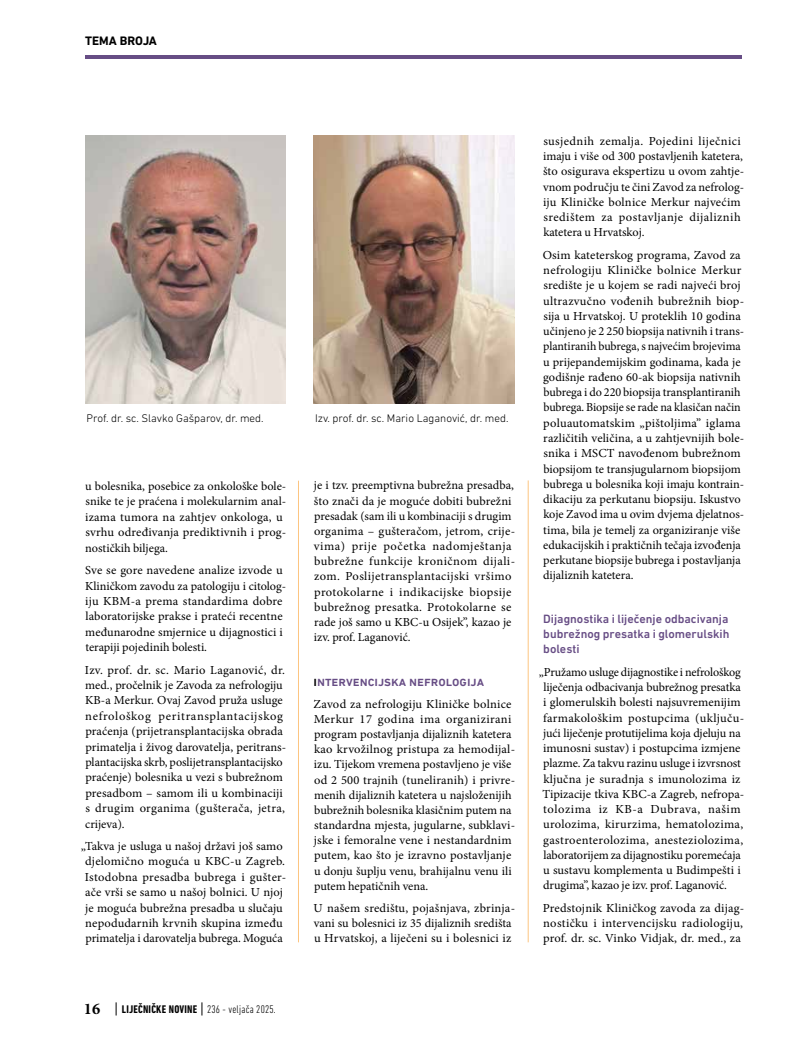
<style>
.page{position:relative;width:798px;height:1046px;background:#fff}
.page>*{position:absolute;margin:0;border:0;box-sizing:border-box;transform-origin:0 0}
.t1{font:700 16.25px "Minion Pro";color:#000}
.t2{font:500 13.75px "DIN Next LT Pro";color:#674d85}
.t3{font:700 12.5px "DIN Next LT Pro";color:#000}
.t4{font:12.25px/15.2px "Minion Pro";letter-spacing:.005em;color:#000}
.t5{font:500 12.25px/15px "DIN Next LT Pro";color:#674d85;text-align:justify}
.t6{font:300 11.25px "DIN Next LT Pro";color:#000}
.t7{font:700 condensed 11.25px "DIN Next LT Pro";letter-spacing:.02em;color:#000}
.s1{font-weight:300}
.s2{color:#000}
</style>
<div class="page">
<svg style="left:201px;top:1002px;width:1px;height:13px"></svg>
<svg style="left:116px;top:1002px;width:1px;height:13px"></svg>
<hr style="left:85px;top:55px;width:656px;height:3px;background:#674d85">
<hr style="left:298px;top:480px;width:1px;height:462px;background:#fdc581">
<hr style="left:527px;top:480px;width:1px;height:462px;background:#fdc581">
<img style="left:313px;top:136px;width:201px;height:267px">
<img style="left:85px;top:136px;width:200px;height:267px">
<p class="t3" style="left:85px;top:33px;width:73px">TEMA BROJA</p>
<p class="t6" style="left:86px;top:412px;width:179px">Prof. dr. sc. Slavko Gašparov, dr. med.</p>
<p class="t6" style="left:315px;top:412px;width:195px">Izv. prof. dr. sc. Mario Laganović, dr. med.</p>
<p class="t4" style="left:85px;top:478px;width:202px">u bolesnika, posebice za onkološke bole&shy;snike te je praćena i molekularnim anal&shy;izama tumora na zahtjev onkologa, u svrhu određivanja prediktivnih i prog&shy;nostičkih biljega.</p>
<p class="t4" style="left:85px;top:562px;width:203px">Sve se gore navedene analize izvode u Kliničkom zavodu za patologiju i citolog&shy;iju KBM-a prema standardima dobre laboratorijske prakse i prateći recentne međunarodne smjernice u dijagnostici i terapiji pojedinih bolesti.</p>
<p class="t4" style="left:85px;top:662px;width:203px">Izv. prof. dr. sc. Mario Laganović, dr. med., pročelnik je Zavoda za nefrologiju KB-a Merkur. Ovaj Zavod pruža usluge nefrološkog peritransplantacijskog praćenja (prijetransplantacijska obrada primatelja i živog darovatelja, peritrans&shy;plantacijska skrb, poslijetransplantacijsko praćenje) bolesnika u vezi s bubrežnom presadbom – samom ili u kombinaciji s drugim organima (gušterača, jetra, crijeva).</p>
<p class="t4" style="left:81px;top:838px;width:207px;text-align:center">„Takva je usluga u našoj državi još samo djelomično moguća u KBC-u Zagreb.<br>Istodobna presadba bubrega i gušter&shy;ače vrši se samo u našoj bolnici. U njoj je moguća bubrežna presadba u slučaju nepodudarnih krvnih skupina između primatelja i darovatelja bubrega. Moguća</p>
<h1 class="t1" style="left:84px;top:997px;width:18px">16</h1>
<p class="t7" style="left:122px;top:1002px;width:155px">LIJEČNIČKE NOVINE <span class="s1">236 - veljača 2025.</span></p>
<p class="t4" style="left:314px;top:478px;width:203px">je i tzv. preemptivna bubrežna presadba, što znači da je moguće dobiti bubrežni presadak (sam ili u kombinaciji s drugim organima – gušteračom, jetrom, crije&shy;vima) prije početka nadomještanja bubrežne funkcije kroničnom dijali&shy;zom. Poslijetransplantacijski vršimo protokolarne i indikacijske biopsije bubrežnog presatka. Protokolarne se rade još samo u KBC-u Osijek”, kazao je izv. prof. Laganović.</p>
<p class="t2" style="left:313px;top:672px;width:68px"><span class="s2">I</span>ntervencijsk</p>
<p class="t2" style="left:399px;top:672px;width:61px">a nefrologij</p>
<p class="t2" style="left:476px;top:672px;width:9px">a</p>
<p class="t4" style="left:313px;top:696px;width:203px">Zavod za nefrologiju Kliničke bolnice Merkur 17 godina ima organizirani program postavljanja dijaliznih katetera kao krvožilnog pristupa za hemodijal&shy;izu. Tijekom vremena postavljeno je više od 2 500 trajnih (tuneliranih) i privre&shy;menih dijaliznih katetera u najsloženijih bubrežnih bolesnika klasičnim putem na standardna mjesta, jugularne, subklavi&shy;jske i femoralne vene i nestandardnim putem, kao što je izravno postavljanje u donju šuplju venu, brahijalnu venu ili putem hepatičnih vena.</p>
<p class="t4" style="left:313px;top:900px;width:203px">U našem središtu, pojašnjava, zbrinja&shy;vani su bolesnici iz 35 dijaliznih središta u Hrvatskoj, a liječeni su i bolesnici iz</p>
<p class="t4" style="left:543px;top:133px;width:203px">susjednih zemalja. Pojedini liječnici imaju i više od 300 postavljenih katetera, što osigurava ekspertizu u ovom zahtje&shy;vnom području te čini Zavod za nefrolog&shy;iju Kliničke bolnice Merkur najvećim središtem za postavljanje dijaliznih katetera u Hrvatskoj.</p>
<p class="t4" style="left:542px;top:247px;width:203px">Osim kateterskog programa, Zavod za nefrologiju Kliničke bolnice Merkur središte je u kojem se radi najveći broj ultrazvučno vođenih bubrežnih biop&shy;sija u Hrvatskoj. U proteklih 10 godina učinjeno je 2 250 biopsija nativnih i trans&shy;plantiranih bubrega, s najvećim brojevima u prijepandemijskim godinama, kada je godišnje rađeno 60-ak biopsija nativnih bubrega i do 220 biopsija transplantiranih bubrega. Biopsije se rade na klasičan način poluautomatskim „pištoljima” iglama različitih veličina, a u zahtjevnijih bole&shy;snika i MSCT navođenom bubrežnom biopsijom te transjugularnom biopsijom bubrega u bolesnika koji imaju kontrain&shy;dikaciju za perkutanu biopsiju. Iskustvo koje Zavod ima u ovim dvjema djelatnos&shy;tima, bila je temelj za organiziranje više edukacijskih i praktičnih tečaja izvođenja perkutane biopsije bubrega i postavljanja dijaliznih katetera.</p>
<p class="t5" style="left:543px;top:611px;width:187px">Dijagnostika i liječenje odbacivanja bubrežnog presatka i glomerulskih bolesti</p>
<p class="t4" style="left:542px;top:664px;width:203px;text-indent:-4px">„Pružamo usluge dijagnostike i nefrološkog liječenja odbacivanja bubrežnog presatka i glomerulskih bolesti najsuvremenijim farmakološkim postupcima (uključu&shy;jući liječenje protutijelima koja djeluju na imunosni sustav) i postupcima izmjene plazme. Za takvu razinu usluge i izvrsnost ključna je suradnja s imunolozima iz Tipizacije tkiva KBC-a Zagreb, nefropa&shy;tolozima iz KB-a Dubrava, našim urolozima, kirurzima, hematolozima, gastroenterolozima, anesteziolozima, laboratorijem za dijagnostiku poremećaja u sustavu komplementa u Budimpešti i drugima”, kazao je izv. prof. Laganović.</p>
<p class="t4" style="left:542px;top:900px;width:203px;text-align:justify">Predstojnik Kliničkog zavoda za dijag&shy;nostičku i intervencijsku radiologiju, prof. dr. sc. Vinko Vidjak, dr. med., za</p>
</div>
